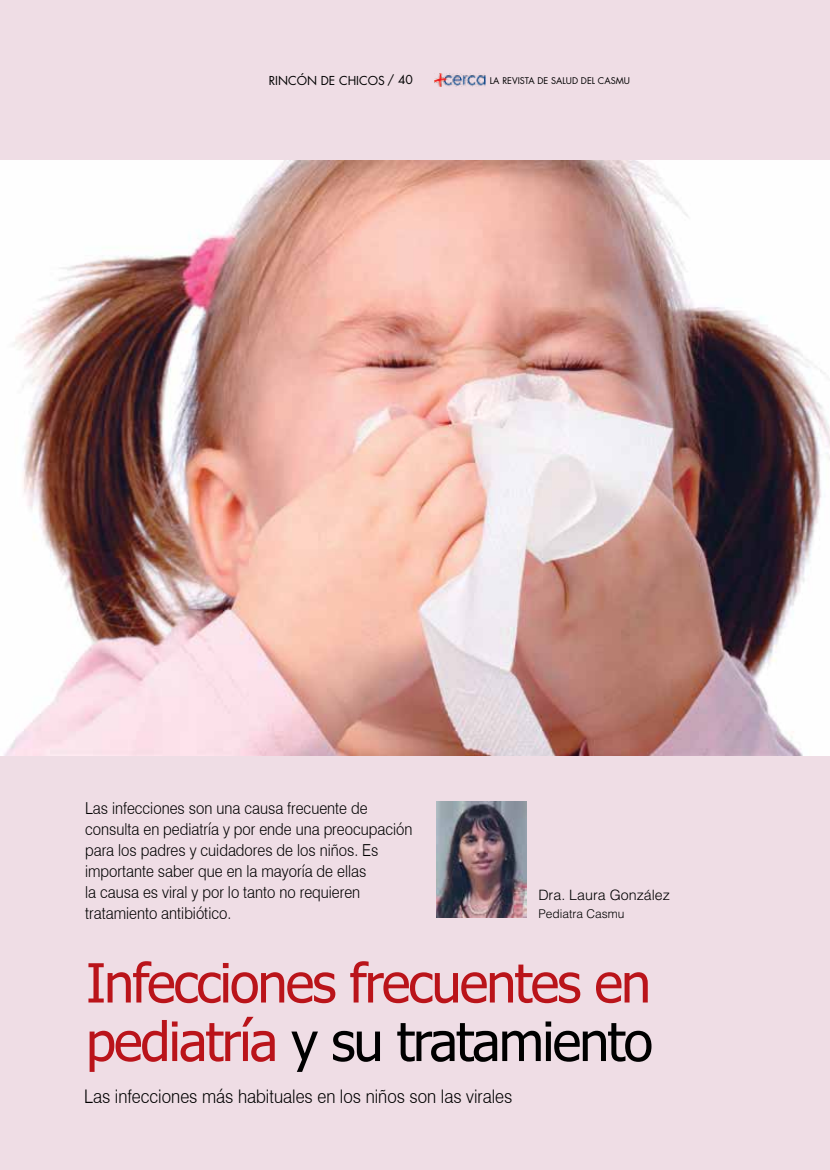
<style>
.page{position:relative;width:830px;height:1170px;background:#fff}
.page>*{position:absolute;margin:0;border:0;box-sizing:border-box;transform-origin:0 0}
.t1{font:54px/58.5px "Tahoma";letter-spacing:-.035em;color:#ba141a}
.t2{font:300 18.75px "Swiss 721 BT";color:#000;scale:.9 1}
.t3{font:300 16.5px/21.1px "Swiss 721 BT";color:#000;scale:.9 1}
.t4{font:300 14.25px "Helvetica LT Std";color:#000}
.t5{font:12px "Futura Std";color:#000}
.t6{font:300 12px "Helvetica LT Std";color:#000}
.t7{font:9px "Futura Std";color:#000}
.s1{color:#000}
</style>
<div class="page">
<div style="left:0;top:0;width:829px;height:1169px;background:#efdde5"></div>
<img style="left:0;top:161px;width:829px;height:594px">
<img style="left:436px;top:801px;width:90px;height:116px">
<img style="left:434px;top:73px;width:51px;height:13px">
<p class="t5" style="left:268px;top:72px;width:148px">RINCÓN DE CHICOS / 40</p>
<p class="t7" style="left:492px;top:76px;width:141px">LA REVISTA DE SALUD DEL CASMU</p>
<p class="t5" style="left:387px;top:72px;width:27px">/ 40</p>
<p class="t7" style="left:489px;top:75px;width:141px">LA REVISTA DE SALUD DEL CASMU</p>
<p class="t3" style="left:85px;top:797px;width:365px">Las infecciones son una causa frecuente de consulta en pediatría y por ende una preocupación para los padres y cuidadores de los niños. Es importante saber que en la mayoría de ellas<br>la causa es viral y por lo tanto no requieren tratamiento antibiótico.</p>
<p class="t4" style="left:538px;top:885px;width:133px">Dra. Laura González</p>
<p class="t6" style="left:538px;top:906px;width:88px">Pediatra Casmu</p>
<h1 class="t1" style="left:86px;top:951px;width:568px">Infecciones frecuentes en pediatría <span class="s1">y su tratamiento</span></h1>
<p class="t2" style="left:84px;top:1084px;width:477px">Las infecciones más habituales en los niños son las virales</p>
</div>
